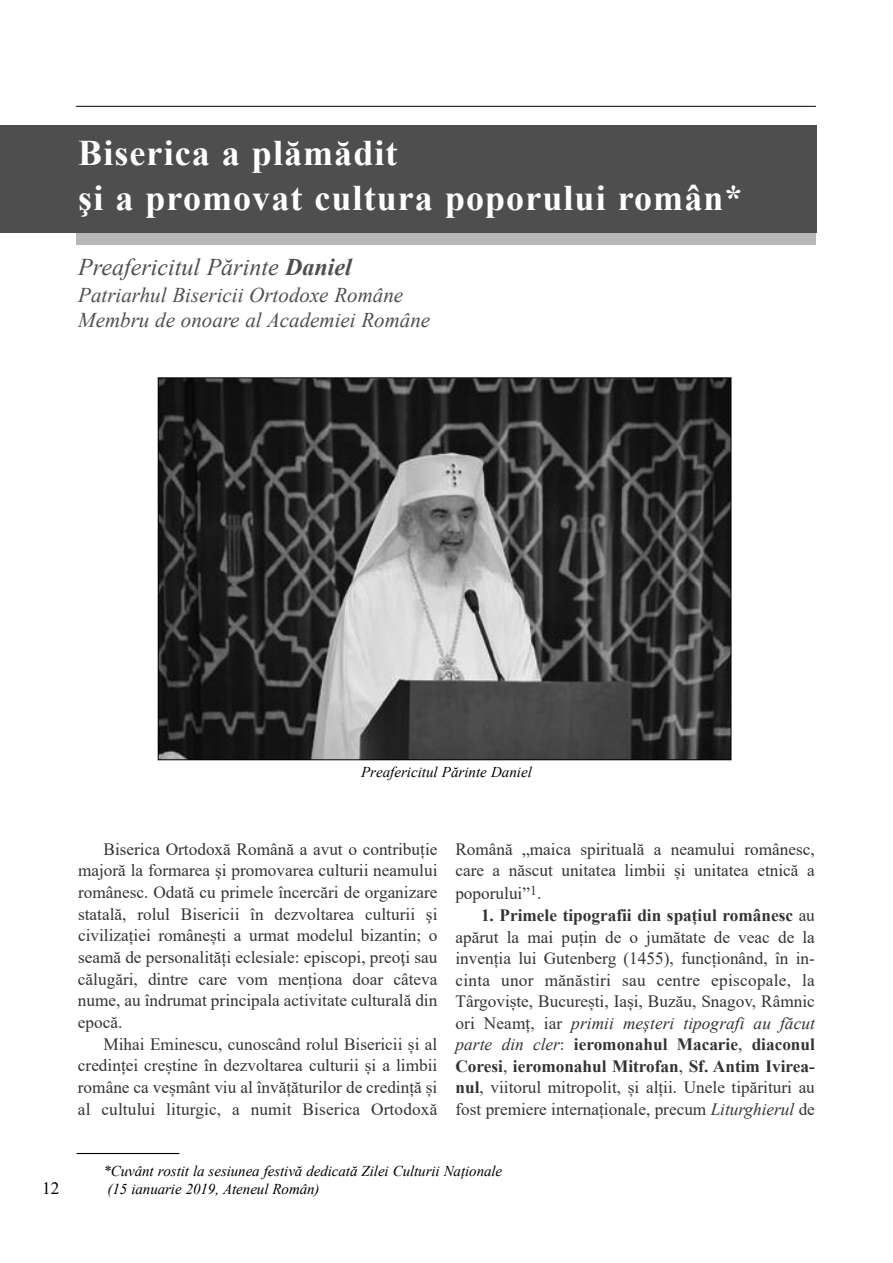
<style>
.page{position:relative;width:893px;height:1263px;background:#fff}
.page>*{position:absolute;margin:0;border:0;box-sizing:border-box;transform-origin:0 0}
.t1{font:700 36px/45.3px "Times New Roman";letter-spacing:.03em;color:#fff}
.t2{font:italic 24px "Times New Roman";color:#4e4e4e}
.t3{font:italic 21px/25.2px "Times New Roman";color:#4e4e4e}
.t4{font:17.25px/21.8px "Times New Roman";color:#333;text-align:justify}
.t5{font:17.25px "Times New Roman";color:#000}
.t6{font:italic 15px/18px "Times New Roman";letter-spacing:-.005em;color:#000}
.s1{font-weight:700}
.s2{font-style:italic}
</style>
<div class="page">
<div style="left:77px;top:232px;width:739px;height:13px;background:#b8b8b8"></div>
<div style="left:0;top:126px;width:816px;height:107px;background:#4e4e4e"></div>
<img style="left:160px;top:379px;width:569px;height:379px">
<hr style="left:77px;top:1153px;width:102px;height:1px;background:#000">
<hr style="left:76px;top:106px;width:740px;height:1px;background:#000">
<h1 class="t1" style="left:78px;top:130px;width:666px">Biserica a plămădit<br>şi a promovat cultura poporului român*</h1>
<h2 class="t2" style="left:78px;top:254px;width:275px">Preafericitul Părinte <span class="s1">Daniel</span></h2>
<p class="t3" style="left:78px;top:282px;width:353px">Patriarhul Bisericii Ortodoxe Române<br>Membru de onoare al Academiei Române</p>
<p class="t6" style="left:361px;top:763px;width:172px">Preafericitul Părinte Daniel</p>
<p class="t5" style="left:42px;top:1178px;width:19px">12</p>
<p class="t4" style="left:78px;top:838px;width:361px;text-indent:26px">Biserica Ortodoxă Română a avut o contribuție majoră la formarea şi promovarea culturii neamului românesc. Odată cu primele încercări de organizare statală, rolul Bisericii în dezvoltarea culturii şi civilizației românești a urmat modelul bizantin; o seamă de personalități eclesiale: episcopi, preoţi sau călugări, dintre care vom menționa doar câteva nume, au îndrumat principala activitate culturală din epocă.</p>
<p class="t4" style="left:78px;top:1033px;width:361px;text-indent:26px">Mihai Eminescu, cunoscând rolul Bisericii și al credinței creștine în dezvoltarea culturii și a limbii române ca veșmânt viu al învățăturilor de credință și al cultului liturgic, a numit Biserica Ortodoxă</p>
<p class="t4" style="left:455px;top:838px;width:361px">Română „maica spirituală a neamului românesc, care a născut unitatea limbii și unitatea etnică a</p>
<p class="t4" style="left:455px;top:883px;width:87px">poporului”<sup>1</sup>.</p>
<p class="t4" style="left:455px;top:904px;width:361px;text-indent:26px"><span class="s1">1. Primele tipografii din spațiul românesc</span> au apărut la mai puțin de o jumătate de veac de la invenția lui Gutenberg (1455), funcționând, în in&shy;cinta unor mănăstiri sau centre episcopale, la Târgoviște, București, Iași, Buzău, Snagov, Râmnic ori Neamț, iar <span class="s2">primii meșteri tipografi au făcut parte din cler</span>: <span class="s1">ieromonahul macarie</span>, <span class="s1">diaconul coresi</span>, <span class="s1">ieromonahul mitrofan</span>, <span class="s1">Sf. Antim Ivirea&shy;nul</span>, viitorul mitropolit, și alții. Unele tipărituri au fost premiere internaționale, precum <span class="s2">Liturghierul</span> de</p>
<p class="t6" style="left:104px;top:1162px;width:400px">*Cuvânt rostit la sesiunea festivă dedicată Zilei Culturii Naționale (15 ianuarie 2019, Ateneul Român)</p>
</div>
